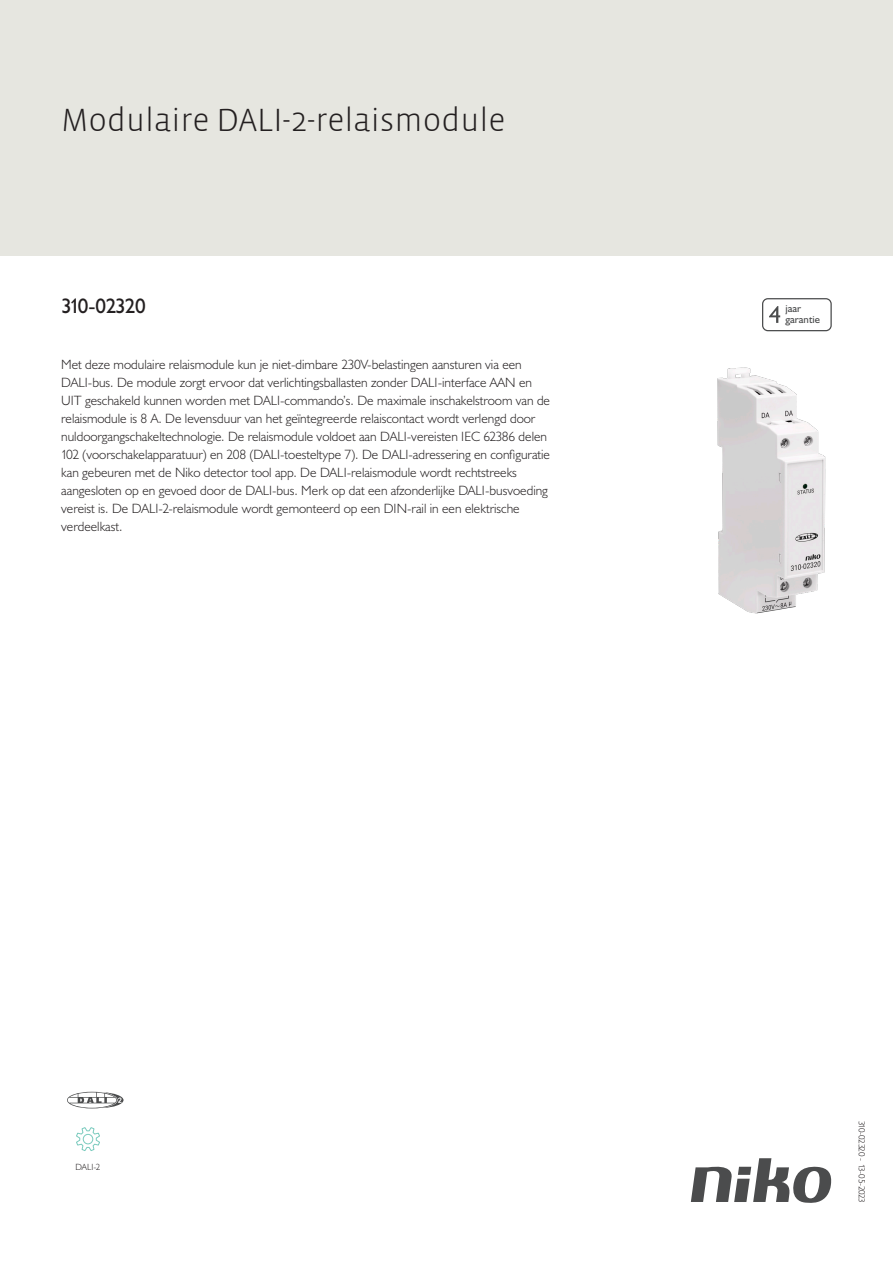
<style>
.page{position:relative;width:893px;height:1263px;background:#fff}
.page>*{position:absolute;margin:0;border:0;box-sizing:border-box;transform-origin:0 0}
.Title_datasheets{font:300 33px "Vista Sans";color:#231f20}
.Article_number{font:21px "Humanist 521 BT";letter-spacing:-.05em;color:#231f20}
.USPs{font:300 13.5px/18px "Humanist 521 BT";color:#231f20}
.t1{font:10.8px/10.8px "Humanist 521 BT";color:#4b4c4d}
.Revision{font:300 9px "Humanist 521 BT";letter-spacing:-.05em;color:#231f20}
.icontext{font:300 9px "Humanist 521 BT";color:#231f20}
</style>
<div class="page">
<svg style="left:691px;top:1158px;width:141px;height:45px"></svg>
<div style="left:0;top:0;width:893px;height:255px;background:#e6e6e0"></div>
<img style="left:717px;top:367px;width:109px;height:247px">
<svg style="left:76px;top:1127px;width:24px;height:24px"></svg>
<svg style="left:67px;top:1092px;width:57px;height:16px"></svg>
<svg style="left:762px;top:298px;width:70px;height:33px"></svg>
<p class="Title_datasheets" style="left:61px;top:100px;width:446px">Modulaire DALI-2-relaismodule</p>
<p class="Article_number" style="left:61px;top:293px;width:86px">310-02320</p>
<p class="t1" style="left:785px;top:303px;width:36px">jaar garantie</p>
<p class="USPs" style="left:61px;top:355px;width:490px">Met deze modulaire relaismodule kun je niet-dimbare 230V-belastingen aansturen via een DALI-bus. De module zorgt ervoor dat verlichtingsballasten zonder DALI-interface AAN en UIT geschakeld kunnen worden met DALI-commando’s. De maximale inschakelstroom van de relaismodule is 8 A. De levensduur van het geïntegreerde relaiscontact wordt verlengd door nuldoorgangschakeltechnologie. De relaismodule voldoet aan DALI-vereisten IEC 62386 delen 102 (voorschakelapparatuur) en 208 (DALI-toesteltype 7). De DALI-adressering en configuratie kan gebeuren met de Niko detector tool app. De DALI-relaismodule wordt rechtstreeks aangesloten op en gevoed door de DALI-bus. Merk op dat een afzonderlijke DALI-busvoeding vereist is. De DALI-2-relaismodule wordt gemonteerd op een DIN-rail in een elektrische verdeelkast.</p>
<p class="icontext" style="left:76px;top:1161px;width:26px">DALI-2</p>
<p class="Revision" style="left:868px;top:1121px;width:84px;rotate:90deg">310-02320 - 13-05-2023</p>
</div>
